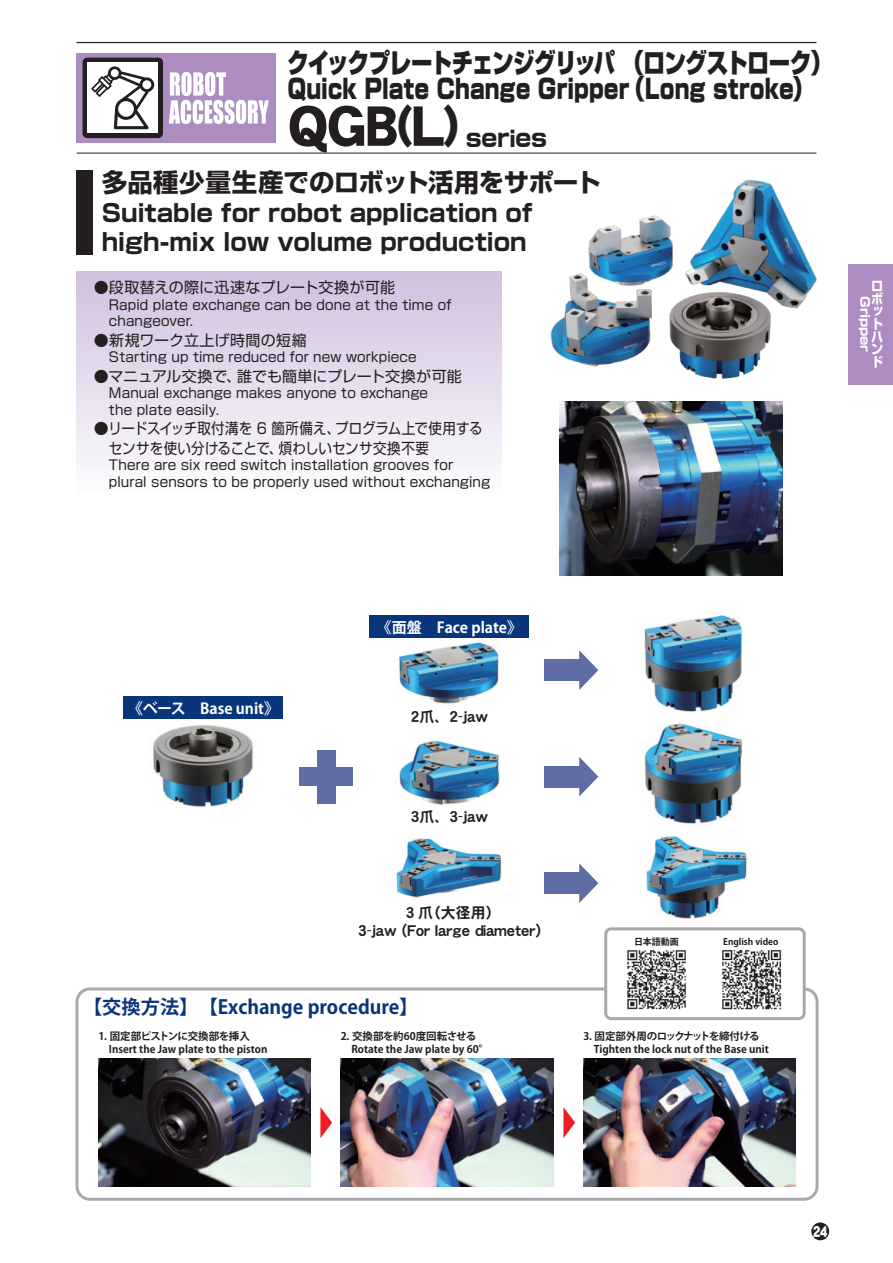
<style>
.page{position:relative;width:893px;height:1263px;background:#fff}
.page>*{position:absolute;margin:0;border:0;box-sizing:border-box;transform-origin:0 0}
.t1{font:900 27px/26.4px "Shin Go";letter-spacing:-.005em;color:#231f20;scale:.8 1}
.t2{font:700 25.5px "Shin Go";letter-spacing:-.015em;color:#231f20}
.t3{font:700 24px/29.2px "Shin Go";letter-spacing:-.005em;color:#231f20}
.t4{font:21.75px "True Logo G Extra RKSJ H";letter-spacing:-.005em;color:#231f20}
.t5{font:700 19.2px "Koz Go Pr 6 N";color:#08357c}
.t6{font:15px/19.5px "Shin Go";letter-spacing:.005em;color:#231f20}
.t7{font:15px/18px "DFHS Gothic G W7 90 pv RKSJ H";color:#231f20;text-align:center}
.t8{font:700 15px "Koz Go Pr 6 N";color:#fff}
.t9{font:14.85px "DFHS Gothic G W9 90 pv RKSJ H";color:#fff;scale:.85 1}
.t10{font:13.5px/16.5px "Shin Go";letter-spacing:.005em;color:#231f20}
.t11{font:700 13.5px/12.8px "Shin Go";color:#fff;text-align:justify;scale:.9 1}
.t12{font:700 12.15px "Shin Go";letter-spacing:-.02em;color:#fff;scale:1.11 1}
.t13{font:700 10.5px/12.6px "Koz Go Pr 6 N";color:#231f20}
.t14{font:700 9px "Koz Go Pr 6 N";color:#231f20}
.s1{font-family:"DFHS Gothic G W9 90 pv RKSJ H";font-size:55.5px}
</style>
<div class="page">
<div style="left:811px;top:1222px;width:18px;height:18px;background:#231f20;border-radius:50%"></div>
<div style="left:76px;top:170px;width:17px;height:84px;background:#231f20"></div>
<div style="left:76px;top:271px;width:426px;height:226px;background:linear-gradient(to bottom,#cfc0dd,#fdfdfe)"></div>
<img style="left:560px;top:401px;width:223px;height:174px">
<img style="left:583px;top:1059px;width:213px;height:127px">
<img style="left:341px;top:1059px;width:212px;height:127px">
<img style="left:98px;top:1059px;width:213px;height:127px">
<img style="left:153px;top:725px;width:101px;height:83px">
<img style="left:399px;top:642px;width:100px;height:62px">
<img style="left:399px;top:740px;width:101px;height:66px">
<img style="left:396px;top:838px;width:106px;height:60px">
<img style="left:644px;top:615px;width:98px;height:97px">
<img style="left:644px;top:723px;width:99px;height:101px">
<img style="left:646px;top:835px;width:102px;height:84px">
<div style="left:76px;top:987px;width:742px;height:214px;border:3px solid #a8a9ad;border-radius:13px"></div>
<svg style="left:320px;top:1107px;width:12px;height:31px"></svg>
<svg style="left:563px;top:1107px;width:12px;height:31px"></svg>
<svg style="left:579px;top:650px;width:19px;height:40px"></svg>
<div style="left:545px;top:660px;width:37px;height:21px;background:#5f6da4"></div>
<svg style="left:579px;top:757px;width:19px;height:39px"></svg>
<div style="left:545px;top:766px;width:37px;height:21px;background:#5f6da4"></div>
<svg style="left:579px;top:863px;width:19px;height:40px"></svg>
<div style="left:545px;top:873px;width:37px;height:21px;background:#5f6da4"></div>
<div style="left:299px;top:768px;width:54px;height:18px;background:#5f6da4"></div>
<div style="left:317px;top:750px;width:18px;height:53px;background:#5f6da4"></div>
<div style="left:124px;top:697px;width:159px;height:22px;background:#08357c"></div>
<div style="left:370px;top:616px;width:159px;height:22px;background:#08357c"></div>
<img style="left:550px;top:180px;width:267px;height:199px">
<div style="left:606px;top:929px;width:198px;height:89px;background:#fff;border-radius:5px"></div>
<div style="left:604px;top:927px;width:202px;height:93px;border:3px solid #a8a9ad;border-radius:5px"></div>
<img style="left:627px;top:950px;width:59px;height:59px">
<img style="left:722px;top:950px;width:59px;height:59px">
<hr style="left:77px;top:153px;width:739px;height:1px;background:#231f20">
<hr style="left:77px;top:42px;width:739px;height:1px;background:#231f20">
<div style="left:77px;top:53px;width:199px;height:89px;background:#ad8dc1"></div>
<svg style="left:169px;top:72px;width:100px;height:52px"></svg>
<div style="left:83px;top:58px;width:80px;height:80px;background:#231f20;border-radius:5px"></div>
<div style="left:87px;top:62px;width:71px;height:71px;background:#fff"></div>
<svg style="left:91px;top:66px;width:63px;height:63px"></svg>
<div style="left:848px;top:264px;width:45px;height:120px;background:#ad8dc1"></div>
<h1 class="t1" style="left:288px;top:48px;width:682px">クイックプレートチェンジグリッパ （ロングストローク）<br>Quick Plate Change Gripper（Long stroke）</h1>
<h3 class="t4" style="left:289px;top:128px;width:260px"><span class="s1">QGB</span><sup>(</sup><span class="s1">L</span><sup>)</sup> SERIES</h3>
<h2 class="t2" style="left:102px;top:166px;width:501px">多品種少量生産でのロボット活用をサポート</h2>
<h3 class="t3" style="left:102px;top:197px;width:432px">Suitable for robot application of high-mix low volume production</h3>
<p class="t6" style="left:94px;top:277px;width:303px">●段取替えの際に迅速なプレート交換が可能</p>
<p class="t10" style="left:109px;top:296px;width:344px">Rapid plate exchange can be done at the time of changeover.</p>
<p class="t6" style="left:94px;top:330px;width:214px">●新規ワーク立上げ時間の短縮</p>
<p class="t10" style="left:109px;top:348px;width:309px">Starting up time reduced for new workpiece</p>
<p class="t6" style="left:94px;top:366px;width:369px">●マニュアル交換で、誰でも簡単にプレート交換が可能</p>
<p class="t10" style="left:109px;top:384px;width:321px">Manual exchange makes anyone to exchange the plate easily.</p>
<p class="t6" style="left:109px;top:418px;width:375px;text-indent:-15px">●リードスイッチ取付溝を 6 箇所備え、プログラム上で使用するセンサを使い分けることで、煩わしいセンサ交換不要</p>
<p class="t10" style="left:109px;top:456px;width:383px">There are six reed switch installation grooves for plural sensors to be properly used without exchanging</p>
<p class="t11" style="left:871px;top:278px;width:15px">ロボットハンド</p>
<p class="t12" style="left:873px;top:296px;width:52px;rotate:90deg">Gripper</p>
<p class="t8" style="left:128px;top:700px;width:152px">《ベース　Base unit》</p>
<p class="t8" style="left:377px;top:619px;width:146px">《面盤　Face plate》</p>
<p class="t7" style="left:411px;top:707px;width:79px">2爪、2-jaw</p>
<p class="t7" style="left:411px;top:808px;width:79px">3爪、3-jaw</p>
<p class="t7" style="left:358px;top:904px;width:184px">3 爪（大径用）<br>3-jaw (For large diameter)</p>
<h3 class="t5" style="left:83px;top:996px;width:337px">【交換方法】　【Exchange procedure】</h3>
<p class="t14" style="left:634px;top:937px;width:46px">日本語動画</p>
<p class="t14" style="left:723px;top:937px;width:57px">English video</p>
<p class="t13" style="left:98px;top:1030px;width:171px">1．固定部ピストンに交換部を挿入　Insert the Jaw plate to the piston</p>
<p class="t13" style="left:341px;top:1030px;width:150px">2．交換部を約60度回転させる　Rotate the Jaw plate by 60°</p>
<p class="t13" style="left:594px;top:1030px;width:177px;text-indent:-10px">3．固定部外周のロックナットを締付ける<br>Tighten the lock nut of the Base unit</p>
<p class="t9" style="left:813px;top:1224px;width:18px">24</p>
</div>
